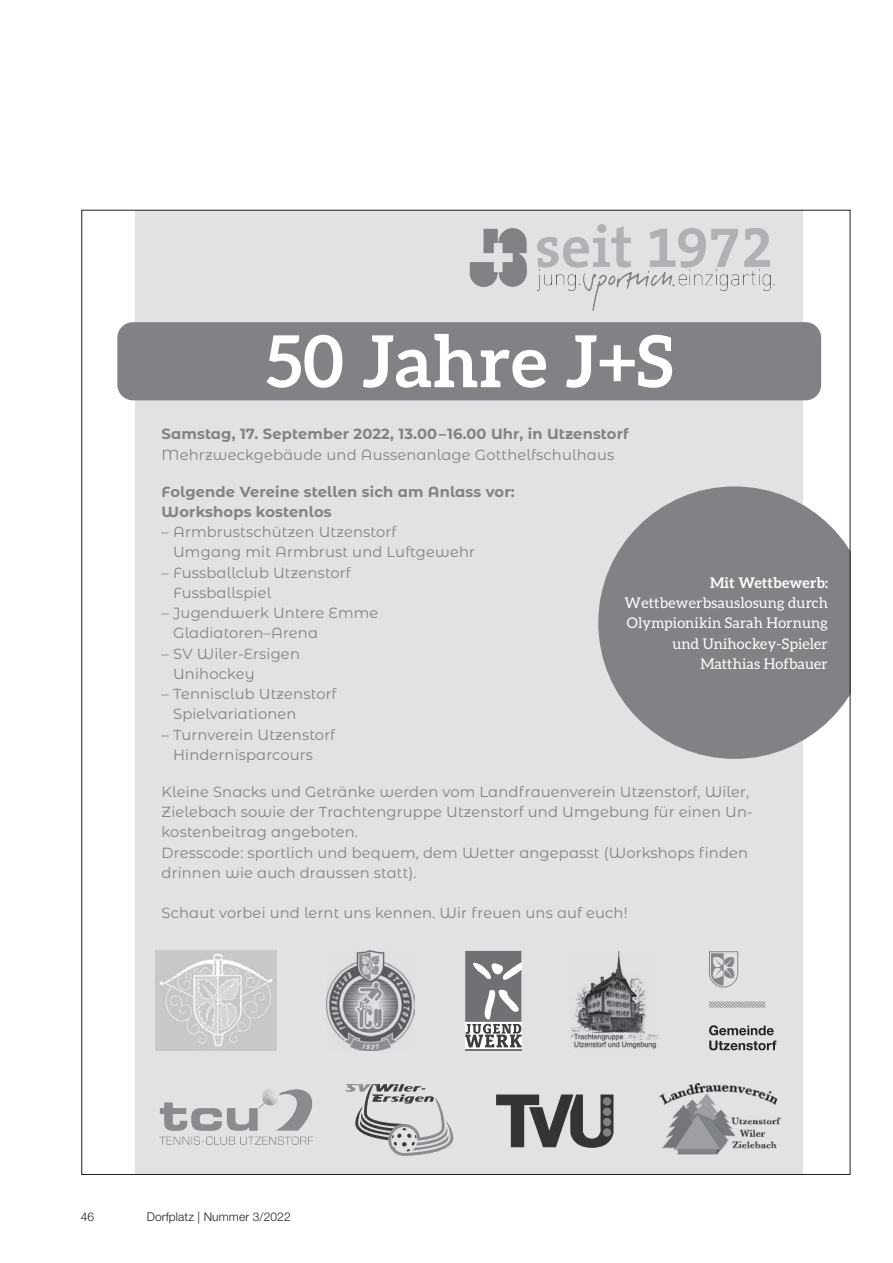
<style>
.page{position:relative;width:893px;height:1263px;background:#fff}
.page>*{position:absolute;margin:0;border:0;box-sizing:border-box;transform-origin:0 0}
.t1{font:700 71.7px "Aleo";letter-spacing:.01em;color:#fff}
.t2{font:14.7px/20.2px "Montserrat Alternates";letter-spacing:.01em;color:#808285}
.t3{font:700 14.7px/20.2px "Montserrat Alternates";letter-spacing:.01em;color:#808285}
.t4{font:14.7px/20.2px "Aleo";letter-spacing:.01em;color:#fff;text-align:right}
.t5{font:700 14.7px "Aleo";letter-spacing:.01em;color:#fff}
.t6{font:300 12px "Helvetica Neue LT";letter-spacing:.01em;color:#231f20}
</style>
<div class="page">
<div style="left:136px;top:210px;width:667px;height:964px;background:#e1e2e4"></div>
<img style="left:469px;top:224px;width:306px;height:86px">
<div style="left:117px;top:322px;width:704px;height:78px;background:#808285;border-radius:16px"></div>
<img style="left:155px;top:951px;width:121px;height:99px">
<img style="left:327px;top:951px;width:88px;height:99px">
<svg style="left:709px;top:951px;width:29px;height:36px"></svg>
<svg style="left:709px;top:1001px;width:56px;height:7px"></svg>
<svg style="left:709px;top:1025px;width:67px;height:25px"></svg>
<svg style="left:465px;top:1047px;width:56px;height:2px"></svg>
<hr style="left:465px;top:1049px;width:56px;height:1px;background:#707174">
<svg style="left:465px;top:951px;width:56px;height:96px;background:#909092"></svg>
<img style="left:659px;top:1083px;width:122px;height:72px">
<img style="left:159px;top:1089px;width:154px;height:56px">
<img style="left:572px;top:951px;width:86px;height:98px">
<svg style="left:496px;top:1094px;width:117px;height:54px"></svg>
<div style="left:603px;top:1097px;width:8px;height:8px;background:#7f8184;border-radius:50%"></div>
<div style="left:603px;top:1107px;width:8px;height:9px;background:#7f8184;border-radius:50%"></div>
<div style="left:603px;top:1118px;width:8px;height:8px;background:#7f8184;border-radius:50%"></div>
<div style="left:603px;top:1128px;width:8px;height:8px;background:#7f8184;border-radius:50%"></div>
<svg style="left:346px;top:1084px;width:107px;height:72px"></svg>
<svg style="left:598px;top:486px;width:250px;height:273px;fill:#808285"></svg>
<h1 class="t1" style="left:265px;top:320px;width:409px">50 Jahre J+S</h1>
<p class="t3" style="left:162px;top:423px;width:468px">Samstag, 17. September 2022, 13.00–16.00 Uhr, in Utzenstorf</p>
<p class="t2" style="left:162px;top:444px;width:454px">Mehrzweckgebäude und Aussenanlage Gotthelfschulhaus</p>
<p class="t3" style="left:162px;top:481px;width:355px">Folgende Vereine stellen sich am Anlass vor:<br>Workshops kostenlos</p>
<p class="t2" style="left:173px;top:521px;width:303px;text-indent:-12px">– Armbrustschützen Utzenstorf<br>Umgang mit Armbrust und Luftgewehr</p>
<p class="t2" style="left:173px;top:562px;width:179px;text-indent:-12px">– Fussballclub Utzenstorf<br>Fussballspiel</p>
<p class="t2" style="left:173px;top:602px;width:207px;text-indent:-12px">– Jugendwerk Untere Emme<br>Gladiatoren–Arena</p>
<p class="t2" style="left:173px;top:643px;width:128px;text-indent:-12px">– SV Wiler-Ersigen<br>Unihockey</p>
<p class="t2" style="left:173px;top:683px;width:165px;text-indent:-12px">– Tennisclub Utzenstorf<br>Spielvariationen</p>
<p class="t2" style="left:173px;top:724px;width:163px;text-indent:-12px">– Turnverein Utzenstorf<br>Hindernisparcours</p>
<p class="t2" style="left:162px;top:781px;width:593px">Kleine Snacks und Getränke werden vom Landfrauenverein Utzenstorf, Wiler, Zielebach sowie der Trachtengruppe Utzenstorf und Umgebung für einen Un&shy;kostenbeitrag angeboten.<br>Dresscode: sportlich und bequem, dem Wetter angepasst (Workshops finden drinnen wie auch draussen statt).</p>
<p class="t2" style="left:162px;top:902px;width:467px">Schaut vorbei und lernt uns kennen. Wir freuen uns auf euch!</p>
<p class="t5" style="left:710px;top:574px;width:119px">Mit Wettbewerb:</p>
<p class="t4" style="left:625px;top:593px;width:205px">Wettbewerbsauslosung durch<br>Olympionikin Sarah Hornung und Unihockey-Spieler<br>Matthias Hofbauer</p>
<p class="t6" style="left:81px;top:1209px;width:15px">46</p>
<p class="t6" style="left:147px;top:1209px;width:146px">Dorfplatz | Nummer 3/2022</p>
</div>
